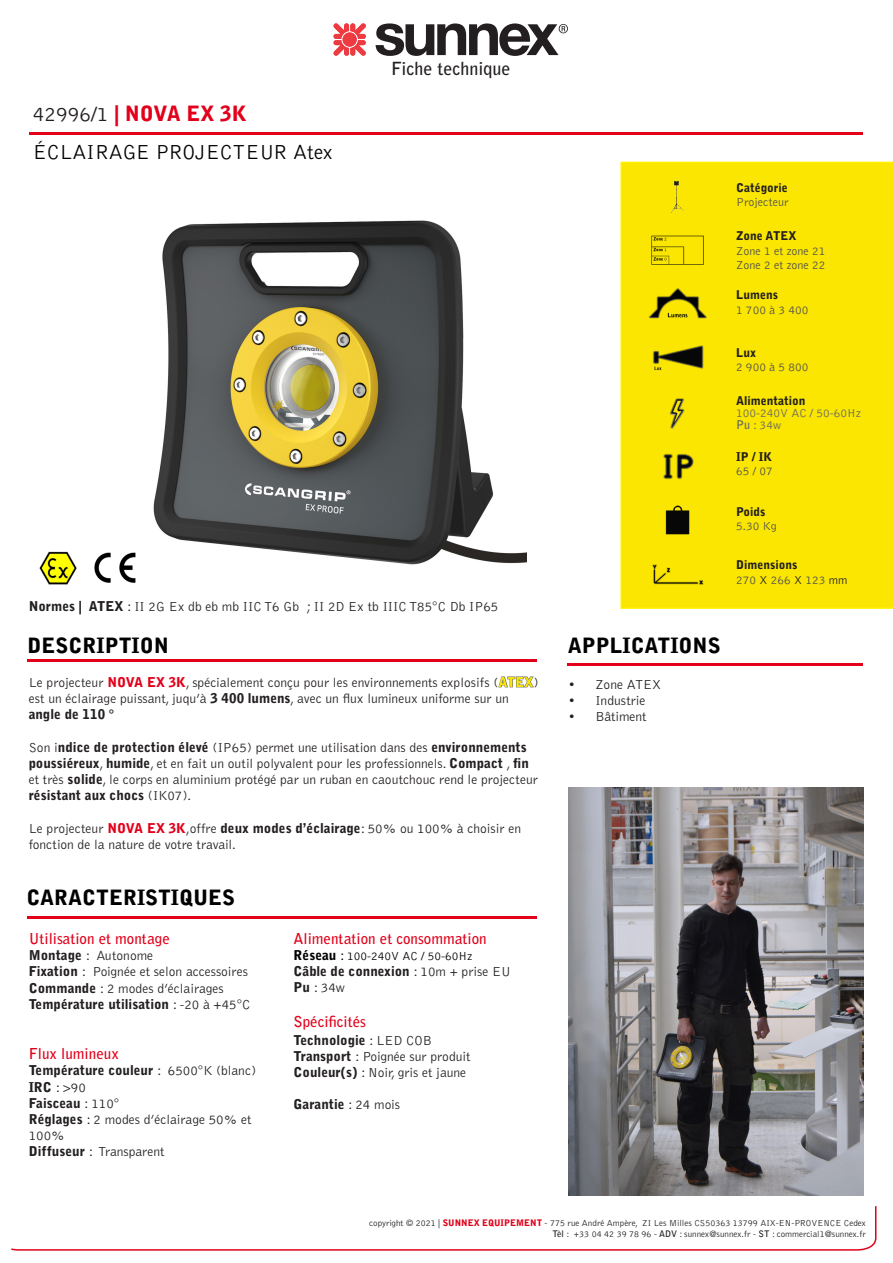
<style>
.page{position:relative;width:893px;height:1263px;background:#fff}
.page>*{position:absolute;margin:0;border:0;box-sizing:border-box;transform-origin:0 0}
.t1{font:900 21px "Bell Gothic Std";color:#000}
.t2{font:300 21px "Bell Gothic Std";color:#000}
.t3{font:900 21px "Bell Gothic Std";color:#e2001a}
.t4{font:700 18px "Bell Gothic Std";color:#231f20}
.t5{font:700 15px "Bell Gothic Std";color:#e2001a}
.t6{font:300 13.5px/16.2px "Bell Gothic Std";color:#231f20}
.t7{font:900 13.5px "Bell Gothic Std";color:#231f20}
.t8{font:300 12px "Bell Gothic Std";color:#505050}
.t9{font:900 12px "Bell Gothic Std";color:#231f20}
.t10{font:300 12px "Bell Gothic Std";color:#000}
.t11{font:300 12px "Bell Gothic Std";color:#666}
.t12{font:300 9px "Bell Gothic Std";color:#231f20}
.s1{font-weight:300;color:#231f20}
.s2{font-weight:900}
.s3{font-weight:900;color:#e2001a}
.s4{font-weight:900;color:#666}
.s5{font-weight:300}
.s6{font-weight:900;font-size:13.5px}
.s7{font-size:13.5px}
.s8{font-weight:700}
.s9{color:#231f20}
</style>
<div class="page">
<div style="left:620px;top:162px;width:273px;height:447px;background:#fae600"></div>
<svg style="left:334px;top:23px;width:32px;height:33px"></svg>
<svg style="left:376px;top:23px;width:192px;height:33px"></svg>
<hr style="left:29px;top:132px;width:834px;height:3px;background:#e2001a">
<img style="left:153px;top:220px;width:373px;height:345px">
<img style="left:646px;top:230px;width:64px;height:40px">
<img style="left:645px;top:283px;width:65px;height:41px">
<img style="left:646px;top:338px;width:64px;height:41px">
<img style="left:646px;top:393px;width:64px;height:41px">
<div style="left:658px;top:177px;width:39px;height:39px;background:#fae600"></div>
<img style="left:645px;top:500px;width:65px;height:41px">
<img style="left:645px;top:554px;width:65px;height:41px">
<div style="left:736px;top:560px;width:138px;height:28px;background:#fae600"></div>
<img style="left:645px;top:446px;width:65px;height:40px">
<hr style="left:28px;top:659px;width:509px;height:3px;background:#e2001a">
<hr style="left:567px;top:663px;width:296px;height:2px;background:#e2001a">
<hr style="left:27px;top:916px;width:510px;height:3px;background:#e2001a">
<svg style="left:11px;top:1206px;width:866px;height:45px"></svg>
<img style="left:568px;top:788px;width:295px;height:408px">
<img style="left:39px;top:551px;width:38px;height:34px">
<img style="left:94px;top:552px;width:42px;height:31px">
<p class="t3" style="left:33px;top:101px;width:216px"><span class="s1">42996/1</span> | NOVA EX 3K</p>
<p class="t2" style="left:33px;top:141px;width:302px">ÉCLAIRAGE PROJECTEUR Atex</p>
<p class="t4" style="left:391px;top:57px;width:121px">Fiche technique</p>
<p class="t6" style="left:29px;top:598px;width:471px"><span class="s2">Normes | ATEX</span> : II 2G Ex db eb mb IIC T6 Gb ; II 2D Ex tb IIIC T85°C Db IP65</p>
<p class="t1" style="left:28px;top:633px;width:143px">DESCRIPTION</p>
<p class="t1" style="left:568px;top:633px;width:154px">APPLICATIONS</p>
<p class="t6" style="left:29px;top:675px;width:511px">Le projecteur <span class="s3">NOVA EX 3K</span>, spécialement conçu pour les environnements explosifs (<span class="s4">ATEX</span>) est un éclairage puissant, juqu’à <span class="s2">3 400 lumens</span>, avec un flux lumineux uniforme sur un <span class="s2">angle de 110 °</span></p>
<p class="t6" style="left:29px;top:739px;width:511px">Son i<span class="s2">ndice de protection élevé</span> (IP65) permet une utilisation dans des <span class="s2">environnements poussiéreux</span>, <span class="s2">humide</span>, et en fait un outil polyvalent pour les professionnels. <span class="s2">Compact</span> , <span class="s2">fin </span>et très <span class="s2">solide</span>, le corps en aluminium protégé par un ruban en caoutchouc rend le projecteur <span class="s2">résistant aux chocs</span> (IK07).</p>
<p class="t6" style="left:29px;top:820px;width:494px">Le projecteur <span class="s3">NOVA EX 3K</span>,offre <span class="s2">deux modes d’éclairage</span>: 50% ou 100% à choisir en fonction de la nature de votre travail.</p>
<p class="t6" style="left:568px;top:677px;width:94px">• Zone ATEX</p>
<p class="t6" style="left:568px;top:693px;width:79px">• Industrie</p>
<p class="t6" style="left:568px;top:709px;width:80px">• Bâtiment</p>
<p class="t1" style="left:27px;top:886px;width:210px">CARACTERISTIQUES</p>
<p class="t5" style="left:29px;top:929px;width:143px">Utilisation et montage</p>
<p class="t6" style="left:29px;top:948px;width:126px"><span class="s2">Montage</span> : Autonome</p>
<p class="t6" style="left:29px;top:964px;width:221px"><span class="s2">Fixation</span> : Poignée et selon accessoires</p>
<p class="t6" style="left:29px;top:980px;width:197px"><span class="s2">Commande</span> : 2 modes d’éclairages</p>
<p class="t7" style="left:29px;top:996px;width:223px">Température utilisation <span class="s5">: -20 à +45°C</span></p>
<p class="t5" style="left:29px;top:1045px;width:92px">Flux lumineux</p>
<p class="t7" style="left:29px;top:1062px;width:229px">Température couleur <span class="s5">: 6500°K (blanc)</span></p>
<p class="t6" style="left:29px;top:1079px;width:59px"><span class="s2">IRC</span> : &gt;90</p>
<p class="t7" style="left:29px;top:1095px;width:92px">Faisceau <span class="s5">: 110°</span></p>
<p class="t6" style="left:29px;top:1112px;width:224px"><span class="s2">Réglages</span> : 2 modes d’éclairage 50% et<br>100%</p>
<p class="t6" style="left:29px;top:1144px;width:138px"><span class="s2">Diffuseur</span> : Transparent</p>
<p class="t5" style="left:294px;top:929px;width:195px">Alimentation et consommation</p>
<p class="t10" style="left:294px;top:949px;width:180px"><span class="s6">Réseau</span> <span class="s7">:</span> 100-240V AC / 50-60Hz</p>
<p class="t7" style="left:294px;top:963px;width:219px">Câble de connexion <span class="s5">: 10m + prise EU</span></p>
<p class="t6" style="left:294px;top:980px;width:53px"><span class="s2">Pu</span> : 34w</p>
<p class="t5" style="left:294px;top:1012px;width:74px">Spécificités</p>
<p class="t7" style="left:294px;top:1032px;width:140px">Technologie <span class="s5">: LED COB</span></p>
<p class="t6" style="left:294px;top:1048px;width:179px"><span class="s2">Transport</span> : Poignée sur produit</p>
<p class="t6" style="left:294px;top:1065px;width:174px"><span class="s2">Couleur(s)</span> : Noir, gris et jaune</p>
<p class="t7" style="left:294px;top:1096px;width:108px">Garantie <span class="s5">: 24 mois</span></p>
<p class="t9" style="left:736px;top:180px;width:53px">Catégorie</p>
<p class="t8" style="left:736px;top:196px;width:54px">Projecteur</p>
<p class="t9" style="left:736px;top:229px;width:62px">Zone ATEX</p>
<p class="t8" style="left:736px;top:244px;width:91px">Zone 1 et zone 21</p>
<p class="t8" style="left:736px;top:259px;width:91px">Zone 2 et zone 22</p>
<p class="t9" style="left:736px;top:288px;width:43px">Lumens</p>
<p class="t8" style="left:736px;top:303px;width:74px">1 700 à 3 400</p>
<p class="t9" style="left:736px;top:345px;width:22px">Lux</p>
<p class="t8" style="left:736px;top:361px;width:74px">2 900 à 5 800</p>
<p class="t9" style="left:736px;top:393px;width:71px">Alimentation</p>
<p class="t11" style="left:736px;top:406px;width:127px">100-240V AC / 50-60Hz</p>
<p class="t11" style="left:736px;top:418px;width:46px"><span class="s8">Pu</span> : 34w</p>
<p class="t9" style="left:736px;top:450px;width:37px">IP / IK</p>
<p class="t8" style="left:736px;top:465px;width:38px">65 / 07</p>
<p class="t9" style="left:736px;top:505px;width:31px">Poids</p>
<p class="t8" style="left:736px;top:520px;width:42px">5.30 Kg</p>
<p class="t9" style="left:736px;top:558px;width:63px">Dimensions</p>
<p class="t8" style="left:736px;top:573px;width:113px">270 <span class="s9">X</span> 266 <span class="s9">X</span> 123 <span class="s9">mm</span></p>
<p class="t12" style="left:369px;top:1218px;width:498px">copyright © 2021 | <span class="s3">SUNNEX EQUIPEMENT</span> - 775 rue André Ampère, ZI Les Milles CS50363 13799 AIX-EN-PROVENCE Cedex</p>
<p class="t12" style="left:552px;top:1229px;width:315px"><span class="s8">Tèl</span> : +33 04 42 39 78 96 - <span class="s8">ADV</span> : sunnex@sunnex.fr - <span class="s8">ST</span> : commercial1@sunnex.fr</p>
</div>
